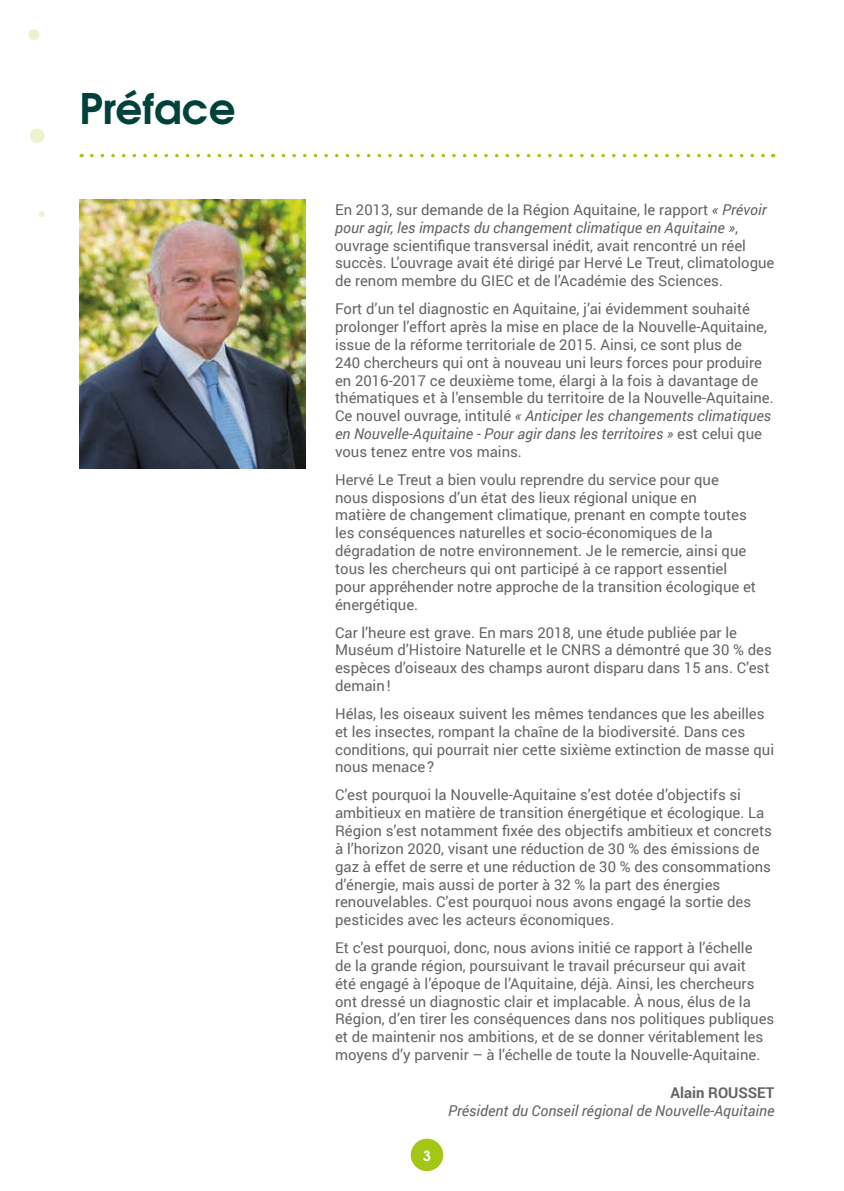
<style>
.page{position:relative;width:844px;height:1191px;background:#fff}
.page>*{position:absolute;margin:0;border:0;box-sizing:border-box;transform-origin:0 0}
.t1{font:700 42px "Te X Gyre Adventor";color:#00423a}
.t2{font:14.88px/17.8px "Roboto";color:#646463}
.t3{font:italic 14.88px "Roboto";color:#646463}
.t4{font:700 14.88px "Roboto";color:#646463}
.t5{font:700 14px "Te X Gyre Adventor";color:#fff}
.s1{font-style:italic}
</style>
<div class="page">
<div style="left:410px;top:1138px;width:33px;height:33px;background:#a3c617;border-radius:50%"></div>
<svg style="left:92px;top:154px;width:681px;height:3px"></svg>
<svg style="left:30px;top:128px;width:15px;height:15px"></svg>
<svg style="left:39px;top:211px;width:6px;height:6px"></svg>
<svg style="left:28px;top:29px;width:12px;height:11px"></svg>
<img style="left:79px;top:199px;width:226px;height:270px">
<h1 class="t1" style="left:79px;top:72px;width:158px">Préface</h1>
<p class="t2" style="left:335px;top:200px;width:441px">En 2013, sur demande de la Région Aquitaine, le rapport <span class="s1">« Prévoir pour agir, les impacts du changement climatique en Aquitaine »</span>, ouvrage scientifique transversal inédit, avait rencontré un réel succès. L’ouvrage avait été dirigé par Hervé Le Treut, climatologue de renom membre du GIEC et de l’Académie des Sciences.</p>
<p class="t2" style="left:335px;top:299px;width:440px">Fort d’un tel diagnostic en Aquitaine, j’ai évidemment souhaité prolonger l’effort après la mise en place de la Nouvelle-Aquitaine, issue de la réforme territoriale de 2015. Ainsi, ce sont plus de<br>240 chercheurs qui ont à nouveau uni leurs forces pour produire en 2016-2017 ce deuxième tome, élargi à la fois à davantage de thématiques et à l’ensemble du territoire de la Nouvelle-Aquitaine.<br>Ce nouvel ouvrage, intitulé <span class="s1">« Anticiper les changements climatiques en Nouvelle-Aquitaine - Pour agir dans les territoires »</span> est celui que vous tenez entre vos mains.</p>
<p class="t2" style="left:335px;top:470px;width:422px">Hervé Le Treut a bien voulu reprendre du service pour que<br>nous disposions d’un état des lieux régional unique en<br>matière de changement climatique, prenant en compte toutes les conséquences naturelles et socio-économiques de la dégradation de notre environnement. Je le remercie, ainsi que tous les chercheurs qui ont participé à ce rapport essentiel pour appréhender notre approche de la transition écologique et énergétique.</p>
<p class="t2" style="left:335px;top:623px;width:438px">Car l’heure est grave. En mars 2018, une étude publiée par le Muséum d’Histoire Naturelle et le CNRS a démontré que 30 % des espèces d’oiseaux des champs auront disparu dans 15 ans. C’est demain!</p>
<p class="t2" style="left:335px;top:704px;width:440px">Hélas, les oiseaux suivent les mêmes tendances que les abeilles et les insectes, rompant la chaîne de la biodiversité. Dans ces conditions, qui pourrait nier cette sixième extinction de masse qui nous menace?</p>
<p class="t2" style="left:335px;top:785px;width:438px">C’est pourquoi la Nouvelle-Aquitaine s’est dotée d’objectifs si ambitieux en matière de transition énergétique et écologique. La Région s’est notamment fixée des objectifs ambitieux et concrets à l’horizon 2020, visant une réduction de 30 % des émissions de gaz à effet de serre et une réduction de 30 % des consommations d’énergie, mais aussi de porter à 32 % la part des énergies renouvelables. C’est pourquoi nous avons engagé la sortie des pesticides avec les acteurs économiques.</p>
<p class="t2" style="left:335px;top:938px;width:440px">Et c’est pourquoi, donc, nous avions initié ce rapport à l’échelle<br>de la grande région, poursuivant le travail précurseur qui avait<br>été engagé à l’époque de l’Aquitaine, déjà. Ainsi, les chercheurs ont dressé un diagnostic clair et implacable. À nous, élus de la Région, d’en tirer les conséquences dans nos politiques publiques et de maintenir nos ambitions, et de se donner véritablement les moyens d’y parvenir – à l’échelle de toute la Nouvelle-Aquitaine.</p>
<p class="t4" style="left:670px;top:1082px;width:105px">Alain ROUSSET</p>
<p class="t3" style="left:448px;top:1100px;width:328px">Président du Conseil régional de Nouvelle-Aquitaine</p>
<p class="t5" style="left:423px;top:1143px;width:9px">3</p>
</div>
